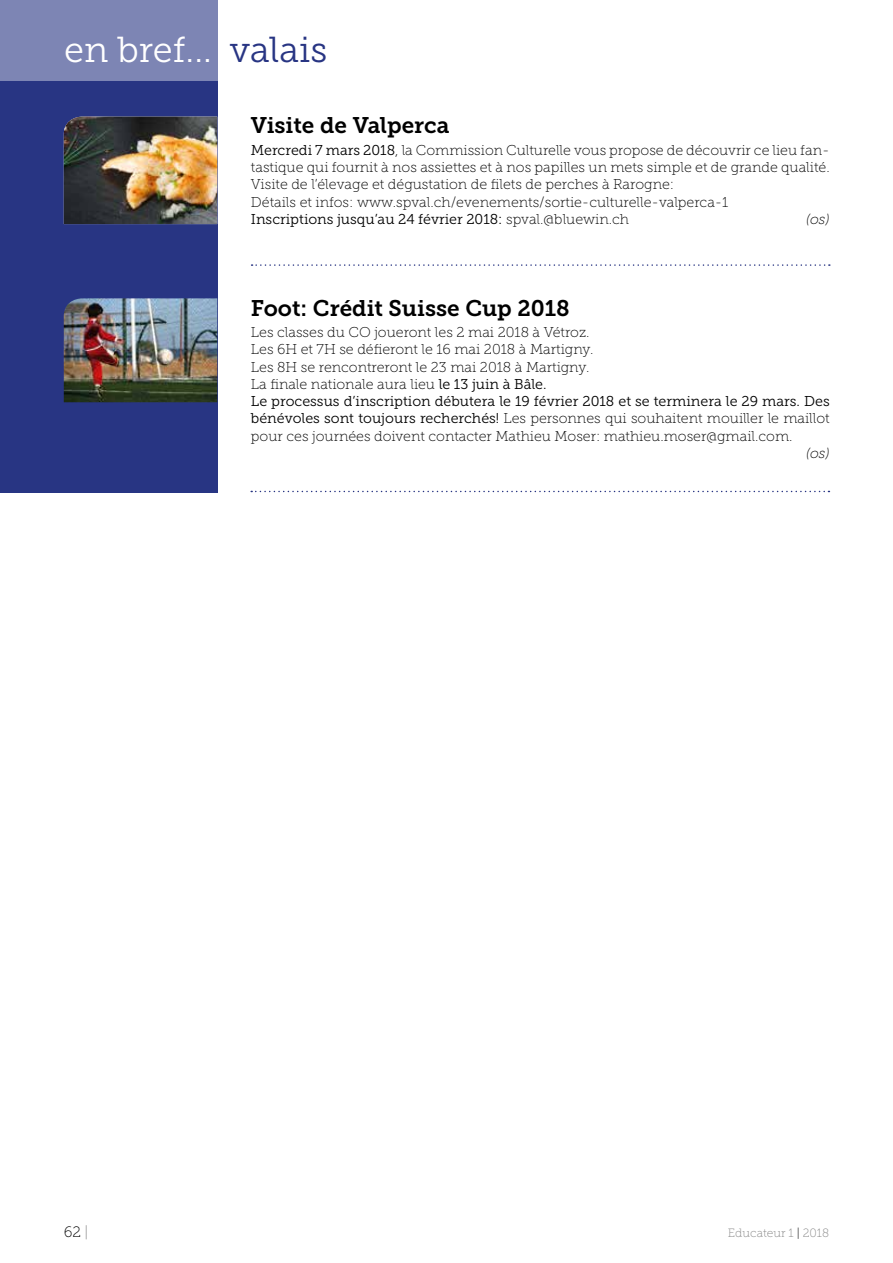
<style>
.page{position:relative;width:893px;height:1263px;background:#fff}
.page>*{position:absolute;margin:0;border:0;box-sizing:border-box;transform-origin:0 0}
.t1{font:36px "Museo Slab 300";color:#fff}
.t2{font:22.5px "Museo Slab 700";color:#000}
.t3{font:15px "Museo Slab 100";color:#000}
.t4{font:14.25px/17.2px "Museo Slab 100";color:#000}
.t5{font:14.25px "Museo Slab 300";color:#000}
.t6{font:italic 14.25px "Museo Slab 100";color:#000}
.t7{font:12px "Museo Slab 100";color:#878787}
.s1{color:#283583}
.s2{font-family:"Museo Slab 300"}
.s3{font-family:"Museo Slab 100"}
.s4{color:#878787}
.s5{color:#000}
</style>
<div class="page">
<div style="left:0;top:0;width:217px;height:492px;background:#283583"></div>
<div style="left:0;top:0;width:221px;height:81px;background:#7d85b4"></div>
<svg style="left:252px;top:264px;width:578px;height:2px"></svg>
<svg style="left:251px;top:491px;width:578px;height:1px"></svg>
<img style="left:64px;top:298px;width:153px;height:104px">
<img style="left:64px;top:117px;width:153px;height:107px">
<hr style="left:892px;top:0;width:1px;height:1263px;background:#283583">
<svg style="left:829px;top:324px;width:64px;height:939px"></svg>
<div style="left:880px;top:0;width:13px;height:84px;background:#fff"></div>
<h1 class="t1" style="left:64px;top:30px;width:265px">en bref... <span class="s1">valais</span></h1>
<h2 class="t2" style="left:251px;top:113px;width:200px">Visite de Valperca</h2>
<p class="t4" style="left:251px;top:142px;width:580px"><span class="s2">Mercredi 7 mars 2018</span>, la Commission Culturelle vous propose de découvrir ce lieu fan&shy;tastique qui fournit à nos assiettes et à nos papilles un mets simple et de grande qualité.<br>Visite de l’élevage et dégustation de filets de perches à Rarogne:<br>Détails et infos: www.spval.ch/evenements/sortie-culturelle-valperca-1</p>
<p class="t5" style="left:251px;top:211px;width:380px">Inscriptions jusqu’au 24 février 2018: <span class="s3">spval.@bluewin.ch</span></p>
<p class="t6" style="left:806px;top:211px;width:25px">(os)</p>
<h2 class="t2" style="left:251px;top:295px;width:320px">Foot: Crédit Suisse Cup 2018</h2>
<p class="t4" style="left:251px;top:324px;width:344px">Les classes du CO joueront les 2 mai 2018 à Vétroz.<br>Les 6H et 7H se défieront le 16 mai 2018 à Martigny.<br>Les 8H se rencontreront le 23 mai 2018 à Martigny.<br>La finale nationale aura lieu <span class="s2">le 13 juin à Bâle.</span></p>
<p class="t5" style="left:251px;top:393px;width:580px">Le processus d’inscription débutera le 19 février 2018 et se terminera le 29 mars. Des</p>
<p class="t4" style="left:251px;top:410px;width:580px"><span class="s2">bénévoles sont toujours recherchés!</span> Les personnes qui souhaitent mouiller le maillot pour ces journées doivent contacter Mathieu Moser: mathieu.moser@gmail.com.</p>
<p class="t6" style="left:806px;top:445px;width:25px">(os)</p>
<p class="t3" style="left:64px;top:1223px;width:26px">62 <span class="s4">|</span></p>
<p class="t7" style="left:728px;top:1226px;width:103px">Educateur 1 <span class="s5">|</span> 2018</p>
</div>
